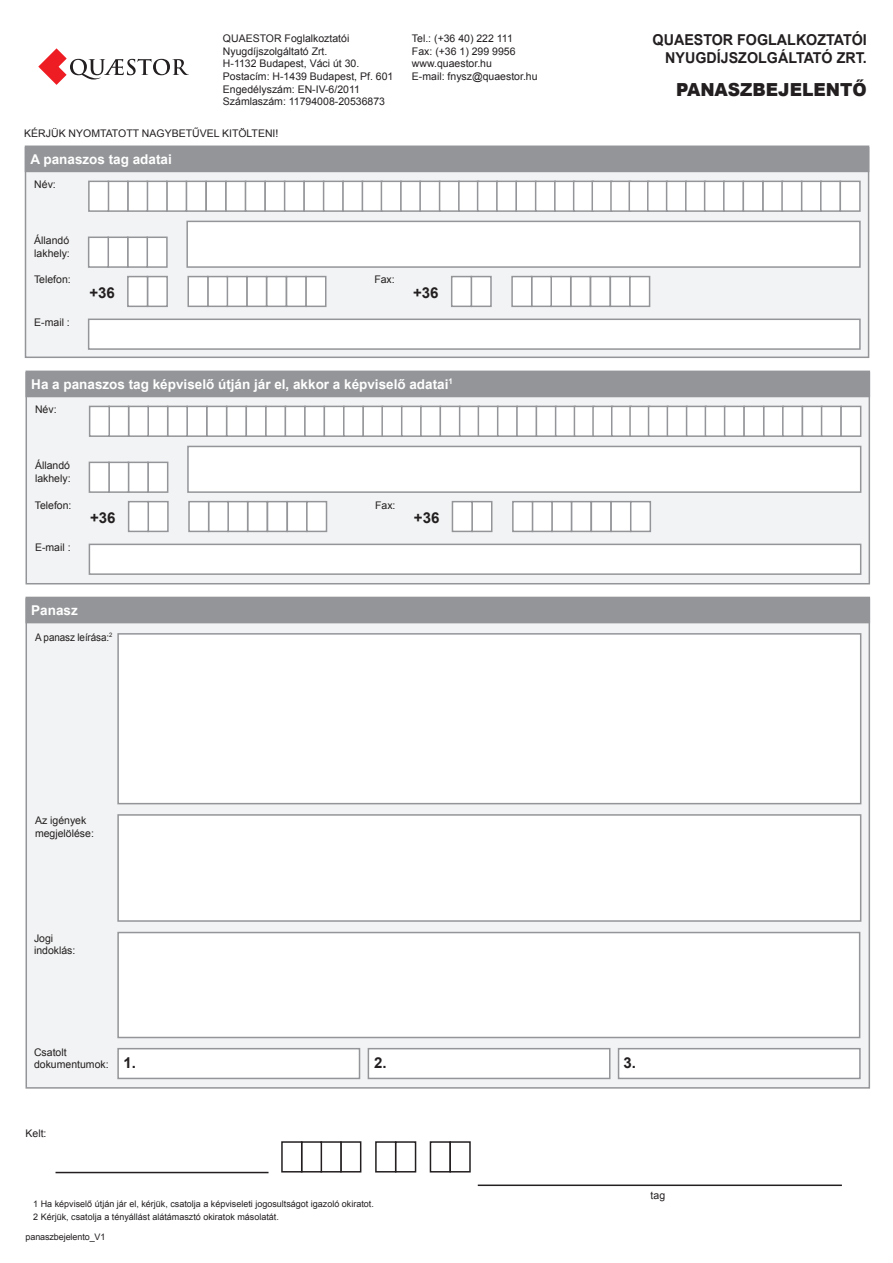
<style>
.page{position:relative;width:893px;height:1263px;background:#fff}
.page>*{position:absolute;margin:0;border:0;box-sizing:border-box;transform-origin:0 0}
.t1{font:900 18px "Arial";color:#231f20;scale:.95 1}
.t2{font:700 15px "Arial";color:#231f20;scale:.95 1}
.t3{font:700 15px "Arial";color:#231f20}
.t4{font:700 13.5px "Arial";color:#fff}
.t5{font:10.5px/12.6px "Arial";color:#231f20}
.t6{font:10.5px "Arial";color:#231f20;scale:.94 1}
.t7{font:9px "Arial";color:#231f20}
</style>
<div class="page">
<svg style="left:38px;top:48px;width:151px;height:37px"></svg>
<div style="left:25px;top:147px;width:844px;height:211px;background:#f2f3f4;border:2px solid #939598"></div>
<div style="left:26px;top:146px;width:843px;height:25px;background:#939598"></div>
<div style="left:25px;top:146px;width:844px;height:26px;border:2px solid #939598"></div>
<svg style="left:88px;top:180px;width:773px;height:32px"></svg>
<svg style="left:87px;top:236px;width:81px;height:32px"></svg>
<svg style="left:186px;top:220px;width:675px;height:48px"></svg>
<svg style="left:127px;top:275px;width:41px;height:33px"></svg>
<svg style="left:187px;top:275px;width:140px;height:33px"></svg>
<svg style="left:451px;top:275px;width:41px;height:33px"></svg>
<svg style="left:511px;top:275px;width:140px;height:33px"></svg>
<svg style="left:87px;top:318px;width:774px;height:32px"></svg>
<div style="left:26px;top:372px;width:844px;height:212px;background:#f2f3f4;border:2px solid #939598"></div>
<div style="left:26px;top:371px;width:843px;height:25px;background:#939598"></div>
<div style="left:26px;top:371px;width:844px;height:26px;border:2px solid #939598"></div>
<svg style="left:88px;top:405px;width:774px;height:32px"></svg>
<svg style="left:88px;top:461px;width:81px;height:32px"></svg>
<svg style="left:187px;top:445px;width:675px;height:48px"></svg>
<svg style="left:127px;top:500px;width:42px;height:33px"></svg>
<svg style="left:188px;top:500px;width:140px;height:33px"></svg>
<svg style="left:451px;top:500px;width:42px;height:33px"></svg>
<svg style="left:512px;top:500px;width:140px;height:33px"></svg>
<svg style="left:88px;top:543px;width:774px;height:32px"></svg>
<div style="left:26px;top:598px;width:844px;height:491px;background:#f2f3f4;border:2px solid #939598"></div>
<div style="left:26px;top:597px;width:843px;height:26px;background:#939598"></div>
<div style="left:117px;top:633px;width:745px;height:172px;background:#fff"></div>
<div style="left:117px;top:814px;width:745px;height:108px;background:#fff"></div>
<div style="left:117px;top:931px;width:744px;height:108px;background:#fff"></div>
<svg style="left:117px;top:1048px;width:244px;height:32px"></svg>
<svg style="left:617px;top:1048px;width:244px;height:32px"></svg>
<svg style="left:367px;top:1048px;width:244px;height:32px"></svg>
<svg style="left:375px;top:1141px;width:42px;height:32px"></svg>
<svg style="left:429px;top:1141px;width:42px;height:32px"></svg>
<svg style="left:281px;top:1141px;width:81px;height:32px"></svg>
<hr style="left:56px;top:1172px;width:213px;height:1px;background:#231f20">
<hr style="left:478px;top:1184px;width:364px;height:2px;background:#231f20">
<p class="t5" style="left:223px;top:32px;width:128px">QUAESTOR Foglalkoztatói</p>
<p class="t5" style="left:223px;top:45px;width:106px">Nyugdíjszolgáltató Zrt.</p>
<p class="t5" style="left:223px;top:57px;width:138px">H-1132 Budapest, Váci út 30.</p>
<p class="t5" style="left:223px;top:70px;width:172px">Postacím: H-1439 Budapest, Pf. 601</p>
<p class="t5" style="left:223px;top:83px;width:138px">Engedélyszám: EN-IV-6/2011</p>
<p class="t5" style="left:223px;top:95px;width:164px">Számlaszám: 11794008-20536873</p>
<p class="t5" style="left:24px;top:127px;width:256px">KÉRJÜK NYOMTATOTT NAGYBETŰVEL KITÖLTENI!</p>
<p class="t4" style="left:31px;top:150px;width:143px">A panaszos tag adatai</p>
<p class="t5" style="left:34px;top:178px;width:23px">Név:</p>
<p class="t5" style="left:412px;top:32px;width:102px">Tel.: (+36 40) 222 111</p>
<p class="t5" style="left:412px;top:45px;width:105px">Fax: (+36 1) 299 9956</p>
<p class="t5" style="left:412px;top:57px;width:81px">www.quaestor.hu</p>
<p class="t5" style="left:412px;top:70px;width:127px">E-mail: fnysz@quaestor.hu</p>
<p class="t5" style="left:34px;top:234px;width:37px">Állandó lakhely:</p>
<p class="t5" style="left:34px;top:274px;width:38px">Telefon:</p>
<p class="t5" style="left:34px;top:316px;width:37px">E-mail :</p>
<p class="t3" style="left:89px;top:283px;width:27px">+36</p>
<p class="t5" style="left:374px;top:274px;width:22px">Fax:</p>
<p class="t3" style="left:413px;top:283px;width:27px">+36</p>
<p class="t4" style="left:31px;top:375px;width:423px">Ha a panaszos tag képviselő útján jár el, akkor a képviselő adatai<sup>1</sup></p>
<p class="t5" style="left:35px;top:403px;width:23px">Név:</p>
<p class="t5" style="left:35px;top:459px;width:37px">Állandó lakhely:</p>
<p class="t5" style="left:35px;top:499px;width:38px">Telefon:</p>
<p class="t5" style="left:35px;top:541px;width:37px">E-mail :</p>
<p class="t3" style="left:90px;top:508px;width:27px">+36</p>
<p class="t4" style="left:31px;top:601px;width:48px">Panasz</p>
<p class="t6" style="left:35px;top:630px;width:84px">A panasz leírása:<sup>2</sup></p>
<p class="t5" style="left:375px;top:499px;width:22px">Fax:</p>
<p class="t3" style="left:414px;top:508px;width:27px">+36</p>
<p class="t2" style="left:653px;top:30px;width:227px">QUAESTOR FOGLALKOZTATÓI</p>
<p class="t2" style="left:665px;top:48px;width:214px">NYUGDÍJSZOLGÁLTATÓ ZRT.</p>
<p class="t1" style="left:676px;top:76px;width:202px">PANASZBEJELENTŐ</p>
<p class="t5" style="left:35px;top:814px;width:60px">Az igények megjelölése:</p>
<p class="t5" style="left:34px;top:932px;width:21px">Jogi</p>
<p class="t5" style="left:34px;top:944px;width:43px">indoklás:</p>
<p class="t5" style="left:34px;top:1046px;width:34px">Csatolt</p>
<p class="t5" style="left:34px;top:1058px;width:76px">dokumentumok:</p>
<p class="t3" style="left:123px;top:1053px;width:14px">1.</p>
<p class="t3" style="left:374px;top:1053px;width:14px">2.</p>
<p class="t3" style="left:624px;top:1053px;width:14px">3.</p>
<p class="t5" style="left:26px;top:1127px;width:23px">Kelt:</p>
<p class="t7" style="left:33px;top:1198px;width:342px">1 Ha képviselő útján jár el, kérjük, csatolja a képviseleti jogosultságot igazoló okiratot.</p>
<p class="t7" style="left:33px;top:1211px;width:247px">2 Kérjük, csatolja a tényállást alátámasztó okiratok másolatát.</p>
<p class="t7" style="left:26px;top:1231px;width:82px">panaszbejelento_V1</p>
<p class="t5" style="left:651px;top:1189px;width:16px">tag</p>
</div>
